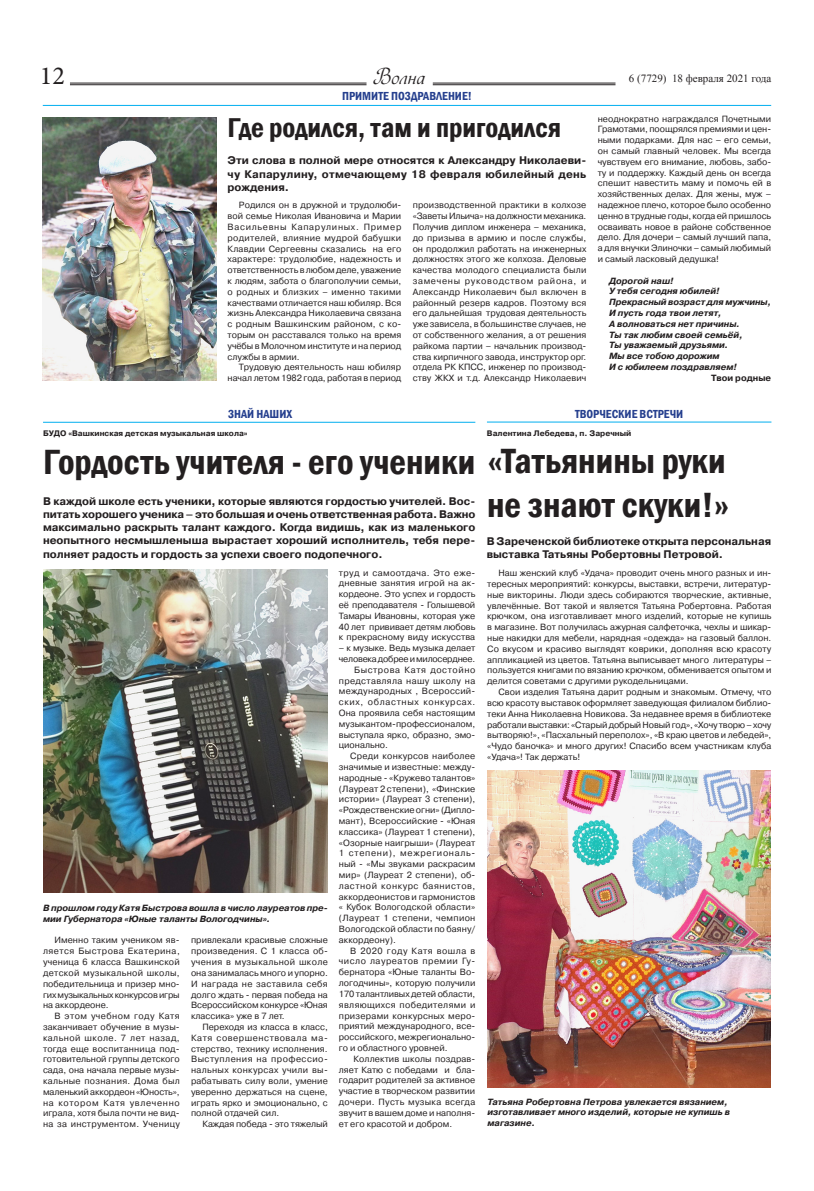
<style>
.page{position:relative;width:814px;height:1191px;background:#fff}
.page>*{position:absolute;margin:0;border:0;box-sizing:border-box;transform-origin:0 0}
.заголовок{font:600 condensed 36px "Franklin Gothic";color:#231f20}
.заголовок-2{font:600 condensed 28px "Franklin Gothic";color:#231f20}
.t1{font:26px "Minion Pro";color:#231f20}
.t2{font:20px "Vesna C";color:#231f20}
.Основной_текст_ориг{font:600 condensed 12px "Franklin Gothic";color:#253f8e}
.Подзаголовок{font:700 11px/13.2px "Pragmatica C";color:#231f20;text-align:justify}
.Заголовок_для_новост{font:11px "Times New Roman";color:#231f20}
.Основной_текст_ориг-2{font:9px/10.8px "Pragmatica C";color:#231f20;text-align:justify}
.Основной_текст_ориг-3{font:italic 700 9px "Pragmatica C";color:#231f20}
.подпись_к_фото{font:italic 700 9px/10.8px "Pragmatica C";color:#231f20}
.Основной_текст_ориг-4{font:9px/10.8px "Pragmatica C";letter-spacing:-.025em;color:#231f20}
.Основной_текст_ориг-5{font:700 9px "Pragmatica C";color:#231f20}
.автор{font:700 8px "Pragmatica C";color:#231f20}
</style>
<div class="page">
<hr style="left:433px;top:83px;width:182px;height:1px;background:#231f20">
<hr style="left:433px;top:85px;width:182px;height:1px;background:#231f20">
<hr style="left:70px;top:83px;width:296px;height:1px;background:#231f20">
<hr style="left:70px;top:85px;width:296px;height:1px;background:#231f20">
<hr style="left:43px;top:105px;width:728px;height:1px;background:#00aeef">
<img style="left:43px;top:117px;width:173px;height:264px">
<hr style="left:43px;top:422px;width:432px;height:1px;background:#00aeef">
<img style="left:43px;top:569px;width:284px;height:323px">
<hr style="left:487px;top:422px;width:284px;height:1px;background:#00aeef">
<img style="left:487px;top:771px;width:284px;height:316px">
<p class="t1" style="left:40px;top:58px;width:26px">12</p>
<p class="t2" style="left:373px;top:63px;width:54px">Волна</p>
<p class="Заголовок_для_новост" style="left:629px;top:70px;width:144px">6 (7729) 18 февраля 2021 года</p>
<p class="Основной_текст_ориг" style="left:342px;top:88px;width:131px">ПРИМИТЕ ПОЗДРАВЛЕНИЕ!</p>
<p class="заголовок-2" style="left:227px;top:108px;width:335px">Где родился, там и пригодился</p>
<p class="Подзаголовок" style="left:227px;top:154px;width:360px">Эти слова в полной мере относятся к Александру Николаеви&shy;чу Капарулину, отмечающему 18 февраля юбилейный день рождения.</p>
<p class="Основной_текст_ориг-2" style="left:412px;top:200px;width:175px">производственной практики в колхозе «Заветы Ильича» на должности механика.<br>Получив диплом инженера – механика, до призыва в армию и после службы, он продолжил работать на инженерных должностях этого же колхоза. Деловые качества молодого специалиста были замечены руководством района, и Александр Николаевич был включен в районный резерв кадров. Поэтому вся его дальнейшая трудовая деятельность уже зависела, в большинстве случаев, не от собственного желания, а от решения райкома партии – начальник производ&shy;ства кирпичного завода, инструктор орг. отдела РК КПСС, инженер по производ&shy;ству ЖКХ и т.д. Александр Николаевич</p>
<p class="Основной_текст_ориг-2" style="left:227px;top:200px;width:175px;text-indent:11px">Родился он в дружной и трудолюби&shy;вой семье Николая Ивановича и Марии Васильевны Капарулиных. Пример родителей, влияние мудрой бабушки Клавдии Сергеевны сказались на его характере: трудолюбие, надежность и ответственность в любом деле, уважение к людям, забота о благополучии семьи, о родных и близких – именно такими качествами отличается наш юбиляр. Вся жизнь Александра Николаевича связана с родным Вашкинским районом, с ко&shy;торым он расставался только на время учёбы в Молочном институте и на период службы в армии.</p>
<p class="Основной_текст_ориг-2" style="left:227px;top:362px;width:175px;text-align:right">Трудовую деятельность наш юбиляр начал летом 1982 года, работая в период</p>
<p class="Основной_текст_ориг-2" style="left:597px;top:113px;width:175px">неоднократно награждался Почетными Грамотами, поощрялся премиями и цен&shy;ными подарками. Для нас – его семьи, он самый главный человек. Мы всегда чувствуем его внимание, любовь, забо&shy;ту и поддержку. Каждый день он всегда спешит навестить маму и помочь ей в хозяйственных делах. Для жены, муж – надежное плечо, которое было особенно ценно в трудные годы, когда ей пришлось осваивать новое в районе собственное дело. Для дочери – самый лучший папа, а для внучки Элиночки – самый любимый и самый ласковый дедушка!</p>
<p class="Основной_текст_ориг-3" style="left:609px;top:275px;width:66px">Дорогой наш!</p>
<p class="Основной_текст_ориг-3" style="left:609px;top:286px;width:112px">У тебя сегодня юбилей!</p>
<p class="Основной_текст_ориг-3" style="left:609px;top:297px;width:164px">Прекрасный возраст для мужчины,</p>
<p class="Основной_текст_ориг-3" style="left:609px;top:308px;width:114px">И пусть года твои летят,</p>
<p class="Основной_текст_ориг-3" style="left:609px;top:319px;width:132px">А волноваться нет причины.</p>
<p class="Основной_текст_ориг-3" style="left:609px;top:329px;width:135px">Ты так любим своей семьёй,</p>
<p class="Основной_текст_ориг-3" style="left:609px;top:340px;width:121px">Ты уважаемый друзьями.</p>
<p class="Основной_текст_ориг-3" style="left:609px;top:351px;width:112px">Мы все тобою дорожим</p>
<p class="Основной_текст_ориг-3" style="left:609px;top:362px;width:129px">И с юбилеем поздравляем!</p>
<p class="Основной_текст_ориг-5" style="left:711px;top:373px;width:61px">Твои родные</p>
<p class="Основной_текст_ориг" style="left:228px;top:406px;width:66px">ЗНАЙ НАШИХ</p>
<p class="автор" style="left:43px;top:428px;width:206px">БУДО «Вашкинская детская музыкальная школа»</p>
<p class="Основной_текст_ориг" style="left:575px;top:406px;width:110px">ТВОРЧЕСКИЕ ВСТРЕЧИ</p>
<p class="автор" style="left:487px;top:428px;width:146px">Валентина Лебедева, п. Заречный</p>
<p class="заголовок" style="left:43px;top:438px;width:684px">Гордость учителя - его ученики «Татьянины руки</p>
<p class="Подзаголовок" style="left:43px;top:494px;width:434px">В каждой школе есть ученики, которые являются гордостью учителей. Вос&shy;питать хорошего ученика – это большая и очень ответственная работа. Важно максимально раскрыть талант каждого. Когда видишь, как из маленького неопытного несмышленыша вырастает хороший исполнитель, тебя пере&shy;полняет радость и гордость за успехи своего подопечного.</p>
<p class="заголовок" style="left:487px;top:480px;width:244px">не знают скуки!»</p>
<p class="Подзаголовок" style="left:486px;top:535px;width:286px">В Зареченской библиотеке открыта персональная выставка Татьяны Робертовны Петровой.</p>
<p class="подпись_к_фото" style="left:43px;top:902px;width:286px">В прошлом году Катя Быстрова вошла в число лауреатов пре&shy;мии Губернатора «Юные таланты Вологодчины».</p>
<p class="Основной_текст_ориг-2" style="left:43px;top:935px;width:138px;text-indent:11px">Именно таким учеником яв&shy;ляется Быстрова Екатерина, ученица 6 класса Вашкинской детской музыкальной школы, победительница и призер мно&shy;гих музыкальных конкурсов игры на аккордеоне.</p>
<p class="Основной_текст_ориг-2" style="left:43px;top:1010px;width:138px;text-indent:11px">В этом учебном году Катя заканчивает обучение в музы&shy;кальной школе. 7 лет назад, тогда еще воспитанница под&shy;готовительной группы детского сада, она начала первые музы&shy;кальные познания. Дома был маленький аккордеон «Юность», на котором Катя увлеченно играла, хотя была почти не вид&shy;на за инструментом. Ученицу</p>
<p class="Основной_текст_ориг-2" style="left:191px;top:935px;width:138px">привлекали красивые сложные произведения. С 1 класса об&shy;учения в музыкальной школе она занималась много и упорно.<br>И награда не заставила себя долго ждать - первая победа на Всероссийском конкурсе «Юная классика» уже в 7 лет.</p>
<p class="Основной_текст_ориг-2" style="left:191px;top:1021px;width:138px;text-indent:11px">Переходя из класса в класс, Катя совершенствовала ма&shy;стерство, технику исполнения.<br>Выступления на профессио&shy;нальных конкурсах учили вы&shy;рабатывать силу воли, умение уверенно держаться на сцене, играть ярко и эмоционально, с полной отдачей сил.</p>
<p class="Основной_текст_ориг-2" style="left:202px;top:1118px;width:127px">Каждая победа - это тяжелый</p>
<p class="Основной_текст_ориг-2" style="left:339px;top:567px;width:138px">труд и самоотдача. Это еже&shy;дневные занятия игрой на ак&shy;кордеоне. Это успех и гордость её преподавателя - Голышевой Тамары Ивановны, которая уже 40 лет прививает детям любовь к прекрасному виду искусства</p>
<p class="Основной_текст_ориг-4" style="left:339px;top:642px;width:138px">– к музыке. Ведь музыка делает человека добрее и милосерднее.</p>
<p class="Основной_текст_ориг-2" style="left:339px;top:664px;width:138px;text-indent:15px">Быстрова Катя достойно представляла нашу школу на международных , Всероссий&shy;ских, областных конкурсах.<br>Она проявила себя настоящим музыкантом-профессионалом, выступала ярко, образно, эмо&shy;ционально.</p>
<p class="Основной_текст_ориг-2" style="left:339px;top:750px;width:138px;text-indent:11px">Среди конкурсов наиболее значимые и известные: между&shy;народные - «Кружево талантов» (Лауреат 2 степени), «Финские истории» (Лауреат 3 степени), «Рождественские огни» (Дипло&shy;мант), Всероссийские - «Юная классика» (Лауреат 1 степени), «Озорные наигрыши» (Лауреат 1 степени), межрегиональ&shy;ный - «Мы звуками раскрасим мир» (Лауреат 2 степени), об&shy;ластной конкурс баянистов, аккордеонистов и гармонистов « Кубок Вологодской области» (Лауреат 1 степени, чемпион Вологодской области по баяну/ аккордеону).</p>
<p class="Основной_текст_ориг-2" style="left:339px;top:945px;width:138px;text-indent:11px">В 2020 году Катя вошла в число лауреатов премии Гу&shy;бернатора «Юные таланты Во&shy;логодчины», которую получили 170 талантливых детей области, являющихся победителями и призерами конкурсных меро&shy;приятий международного, все&shy;российского, межрегионально&shy;го и областного уровней.</p>
<p class="Основной_текст_ориг-2" style="left:339px;top:1053px;width:138px;text-indent:15px">Коллектив школы поздрав&shy;ляет Катю с победами и бла&shy;годарит родителей за активное участие в творческом развитии дочери. Пусть музыка всегда звучит в вашем доме и наполня&shy;ет его красотой и добром.</p>
<p class="Основной_текст_ориг-2" style="left:487px;top:568px;width:286px;text-indent:11px">Наш женский клуб «Удача» проводит очень много разных и ин&shy;тересных мероприятий: конкурсы, выставки, встречи, литератур&shy;ные викторины. Люди здесь собираются творческие, активные, увлечённые. Вот такой и является Татьяна Робертовна. Работая крючком, она изготавливает много изделий, которые не купишь в магазине. Вот получилась ажурная салфеточка, чехлы и шикар&shy;ные накидки для мебели, нарядная «одежда» на газовый баллон.<br>Со вкусом и красиво выглядят коврики, дополняя всю красоту аппликацией из цветов. Татьяна выписывает много литературы – пользуется книгами по вязанию крючком, обменивается опытом и делится советами с другими рукодельницами.</p>
<p class="Основной_текст_ориг-2" style="left:487px;top:686px;width:286px;text-indent:11px">Свои изделия Татьяна дарит родным и знакомым. Отмечу, что всю красоту выставок оформляет заведующая филиалом библио&shy;теки Анна Николаевна Новикова. За недавнее время в библиотеке работали выставки: «Старый добрый Новый год», «Хочу творю – хочу вытворяю!», «Пасхальный переполох», «В краю цветов и лебедей», «Чудо баночка» и много других! Спасибо всем участникам клуба «Удача»! Так держать!</p>
<p class="подпись_к_фото" style="left:487px;top:1096px;width:242px">Татьяна Робертовна Петрова увлекается вязанием,</p>
<p class="подпись_к_фото" style="left:487px;top:1106px;width:244px">изготавливает много изделий, которые не купишь в</p>
<p class="подпись_к_фото" style="left:487px;top:1117px;width:49px">магазине.</p>
</div>
